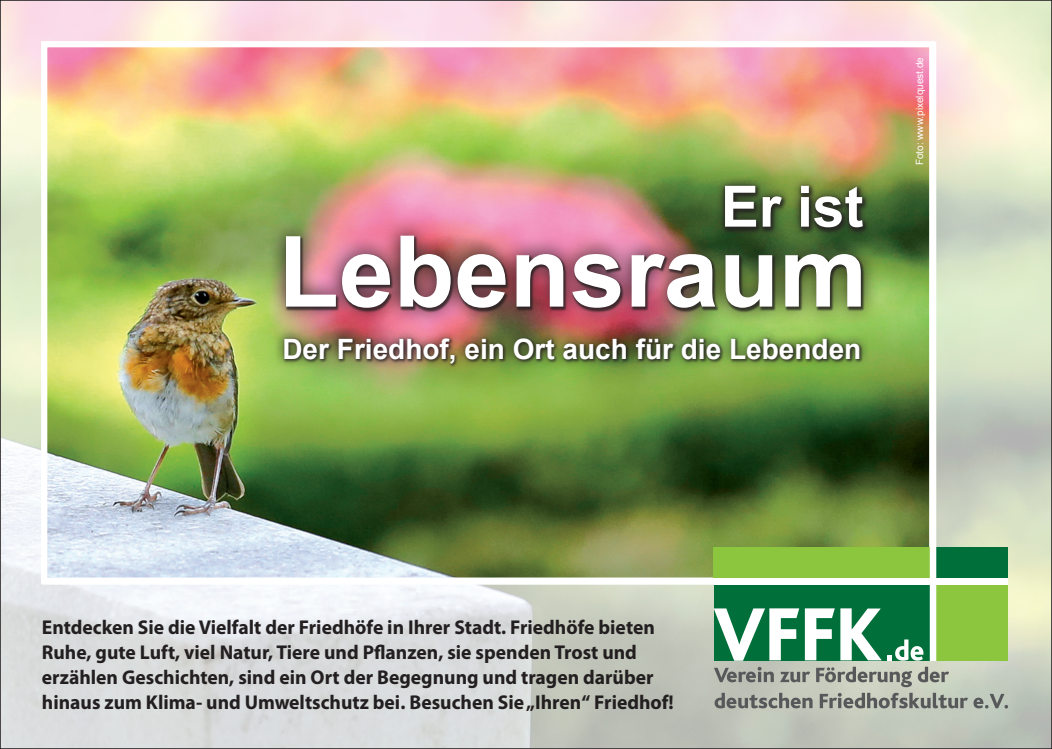
<style>
.page{position:relative;width:1052px;height:749px;background:#fff}
.page>*{position:absolute;margin:0;border:0;box-sizing:border-box;transform-origin:0 0}
.t1{font:700 99px "Arial";color:#fff}
.t2{font:700 57px "Arial";color:#fff}
.t3{font:700 28px "Arial";color:#fff}
.t4{font:700 20px/25px "Myriad Pro";color:#231f20}
.t5{font:10px "Arial";color:#fff}
</style>
<div class="page">
<img style="left:2px;top:2px;width:1048px;height:744px">
<img style="left:48px;top:48px;width:880px;height:528px">
<div style="left:41px;top:41px;width:894px;height:542px;border:6px solid #fff"></div>
<div style="left:714px;top:547px;width:216px;height:31px;background:#8bc63e"></div>
<div style="left:936px;top:584px;width:71px;height:76px;background:#8bc63e"></div>
<div style="left:936px;top:547px;width:71px;height:31px;background:#006f3a"></div>
<div style="left:714px;top:584px;width:215px;height:76px;background:#006f3a"></div>
<svg style="left:713px;top:608px;width:86px;height:52px"></svg>
<svg style="left:805px;top:608px;width:118px;height:52px"></svg>
<svg style="left:714px;top:666px;width:294px;height:42px;background:#a8ada3"></svg>
<img style="left:274px;top:328px;width:596px;height:45px">
<img style="left:267px;top:217px;width:612px;height:109px">
<svg style="left:714px;top:175px;width:158px;height:62px;background:#475a2e"></svg>
<div style="left:42px;top:578px;width:965px;height:6px;background:#fff"></div>
<div style="left:929px;top:42px;width:7px;height:618px;background:#fff"></div>
<h2 class="t2" style="left:721px;top:169px;width:144px">Er ist</h2>
<h1 class="t1" style="left:278px;top:206px;width:590px">Lebensraum</h1>
<h3 class="t3" style="left:282px;top:330px;width:580px">Der Friedhof, ein Ort auch für die Lebenden</h3>
<p class="t5" style="left:913px;top:165px;width:110px;rotate:-90deg">Foto: www.pixelquest.de</p>
<p class="t4" style="left:42px;top:613px;width:633px">Entdecken Sie die Vielfalt der Friedhöfe in Ihrer Stadt. Friedhöfe bieten Ruhe, gute Luft, viel Natur, Tiere und Pflanzen, sie spenden Trost und erzählen Geschichten, sind ein Ort der Begegnung und tragen darüber hinaus zum Klima- und Umweltschutz bei. Besuchen Sie „Ihren“ Friedhof!</p>
</div>
